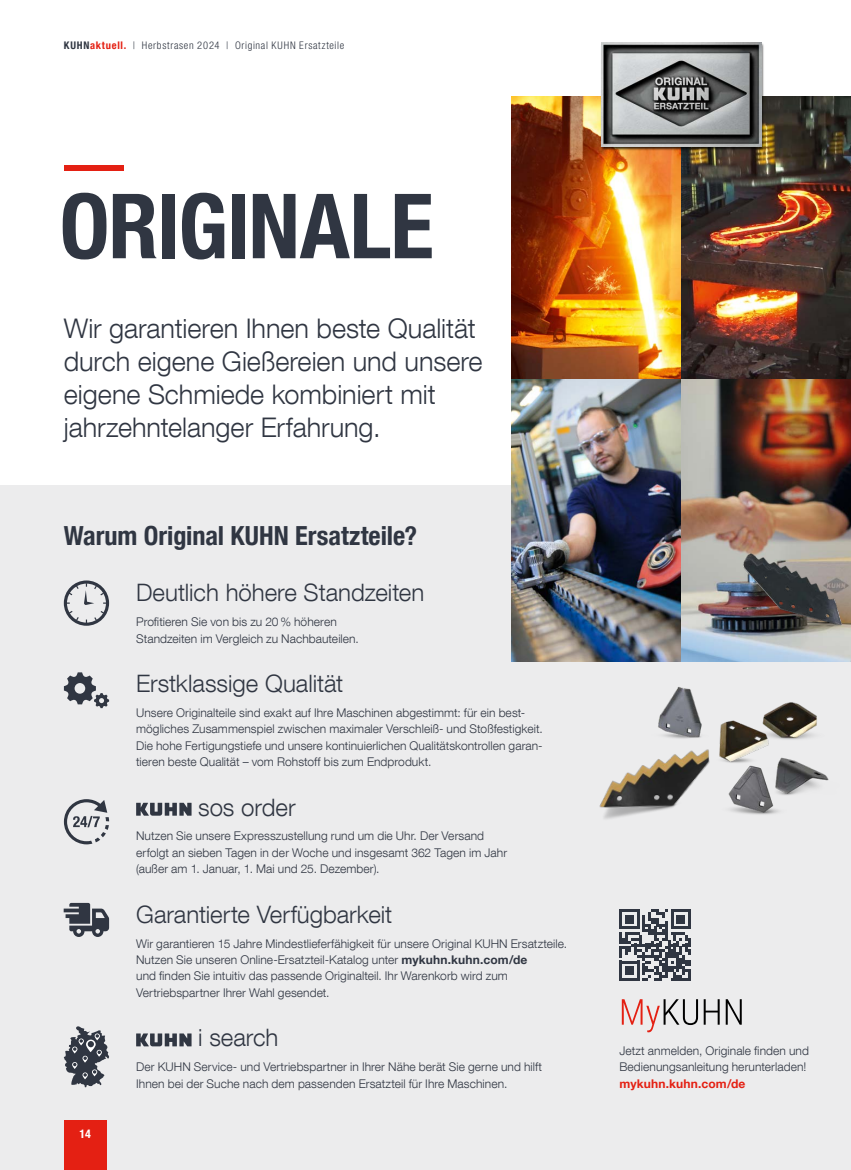
<style>
.page{position:relative;width:851px;height:1170px;background:#fff}
.page>*{position:absolute;margin:0;border:0;box-sizing:border-box;transform-origin:0 0}
.t1{font:700 condensed 90px "Helvetica Neue LT Com";letter-spacing:-.015em;color:#303642}
.t2{font:300 27px/33px "Helvetica Neue LT Com";color:#303642}
.t3{font:700 condensed 26.25px "Helvetica Neue LT Com";color:#303642}
.t4{font:300 24px "Helvetica Neue LT Com";color:#303642}
.t5{font:300 12px/16.5px "Helvetica Neue LT Com";letter-spacing:.005em;color:#303642}
.t6{font:700 12px "Helvetica Neue LT Com";letter-spacing:.015em;color:#e42013}
.t7{font:700 condensed 12px "Helvetica Neue LT Com";color:#fff}
.t8{font:300 condensed 10.5px "Helvetica Neue LT Com";letter-spacing:.065em;color:#303642}
.s1{font-weight:700}
.s2{font-weight:700;color:#e42013}
</style>
<div class="page">
<div style="left:0;top:485px;width:850px;height:684px;background:#ececed"></div>
<div style="left:64px;top:1120px;width:42px;height:49px;background:#e42013"></div>
<img style="left:512px;top:97px;width:338px;height:564px">
<div style="left:600px;top:42px;width:164px;height:109px;background:#000;opacity:.8"></div>
<img style="left:601px;top:42px;width:160px;height:104px">
<div style="left:64px;top:165px;width:59px;height:6px;background:#e42013"></div>
<svg style="left:619px;top:909px;width:71px;height:71px"></svg>
<svg style="left:621px;top:999px;width:98px;height:33px"></svg>
<svg style="left:725px;top:999px;width:16px;height:25px"></svg>
<svg style="left:64px;top:799px;width:45px;height:45px"></svg>
<svg style="left:64px;top:902px;width:45px;height:34px"></svg>
<svg style="left:64px;top:672px;width:45px;height:36px"></svg>
<svg style="left:64px;top:1026px;width:45px;height:61px"></svg>
<div style="left:64px;top:580px;width:45px;height:45px;border:3px solid #303642;border-radius:50%"></div>
<svg style="left:66px;top:583px;width:40px;height:40px"></svg>
<svg style="left:136px;top:802px;width:55px;height:13px"></svg>
<svg style="left:136px;top:1033px;width:55px;height:13px"></svg>
<img style="left:729px;top:773px;width:50px;height:42px">
<img style="left:761px;top:758px;width:68px;height:44px">
<img style="left:738px;top:548px;width:112px;height:89px">
<img style="left:658px;top:687px;width:39px;height:50px">
<img style="left:783px;top:702px;width:34px;height:38px">
<img style="left:599px;top:737px;width:130px;height:82px">
<img style="left:697px;top:704px;width:86px;height:69px">
<p class="t8" style="left:64px;top:40px;width:282px"><span class="s1">KUHN</span><span class="s2">aktuell.</span> | Herbstrasen 2024 | Original KUHN Ersatzteile</p>
<h1 class="t1" style="left:60px;top:172px;width:375px">ORIGINALE</h1>
<h2 class="t2" style="left:64px;top:311px;width:420px">Wir garantieren Ihnen beste Qualität durch eigene Gießereien und unsere eigene Schmiede kombiniert mit jahrzehntelanger Erfahrung.</h2>
<h3 class="t3" style="left:64px;top:519px;width:355px">Warum Original KUHN Ersatzteile?</h3>
<h3 class="t4" style="left:136px;top:578px;width:289px">Deutlich höhere Standzeiten</h3>
<p class="t5" style="left:136px;top:613px;width:224px">Profitieren Sie von bis zu 20 % höheren<br>Standzeiten im Vergleich zu Nachbauteilen.</p>
<h3 class="t4" style="left:136px;top:668px;width:209px">Erstklassige Qualität</h3>
<p class="t5" style="left:136px;top:704px;width:408px">Unsere Originalteile sind exakt auf Ihre Maschinen abgestimmt: für ein best&shy;mögliches Zusammenspiel zwischen maximaler Verschleiß- und Stoßfestigkeit.<br>Die hohe Fertigungstiefe und unsere kontinuierlichen Qualitätskontrollen garan&shy;tieren beste Qualität – vom Rohstoff bis zum Endprodukt.</p>
<p class="t7" style="left:79px;top:1126px;width:13px">14</p>
<h3 class="t4" style="left:198px;top:792px;width:99px">sos order</h3>
<p class="t5" style="left:136px;top:827px;width:372px">Nutzen Sie unsere Expresszustellung rund um die Uhr. Der Versand erfolgt an sieben Tagen in der Woche und insgesamt 362 Tagen im Jahr (außer am 1. Januar, 1. Mai und 25. Dezember).</p>
<h3 class="t4" style="left:136px;top:899px;width:258px">Garantierte Verfügbarkeit</h3>
<p class="t5" style="left:136px;top:934px;width:432px">Wir garantieren 15 Jahre Mindestlieferfähigkeit für unsere Original KUHN Ersatzteile.<br>Nutzen Sie unseren Online-Ersatzteil-Katalog unter <span class="s1">mykuhn.kuhn.com/de<br></span>und finden Sie intuitiv das passende Originalteil. Ihr Warenkorb wird zum Vertriebspartner Ihrer Wahl gesendet.</p>
<h3 class="t4" style="left:198px;top:1023px;width:82px">i search</h3>
<p class="t5" style="left:136px;top:1058px;width:407px">Der KUHN Service- und Vertriebspartner in Ihrer Nähe berät Sie gerne und hilft<br>Ihnen bei der Suche nach dem passenden Ersatzteil für Ihre Maschinen.</p>
<p class="t5" style="left:619px;top:1041px;width:191px">Jetzt anmelden, Originale finden und<br>Bedienungsanleitung herunterladen!</p>
<p class="t6" style="left:619px;top:1075px;width:127px">mykuhn.kuhn.com/de</p>
</div>
